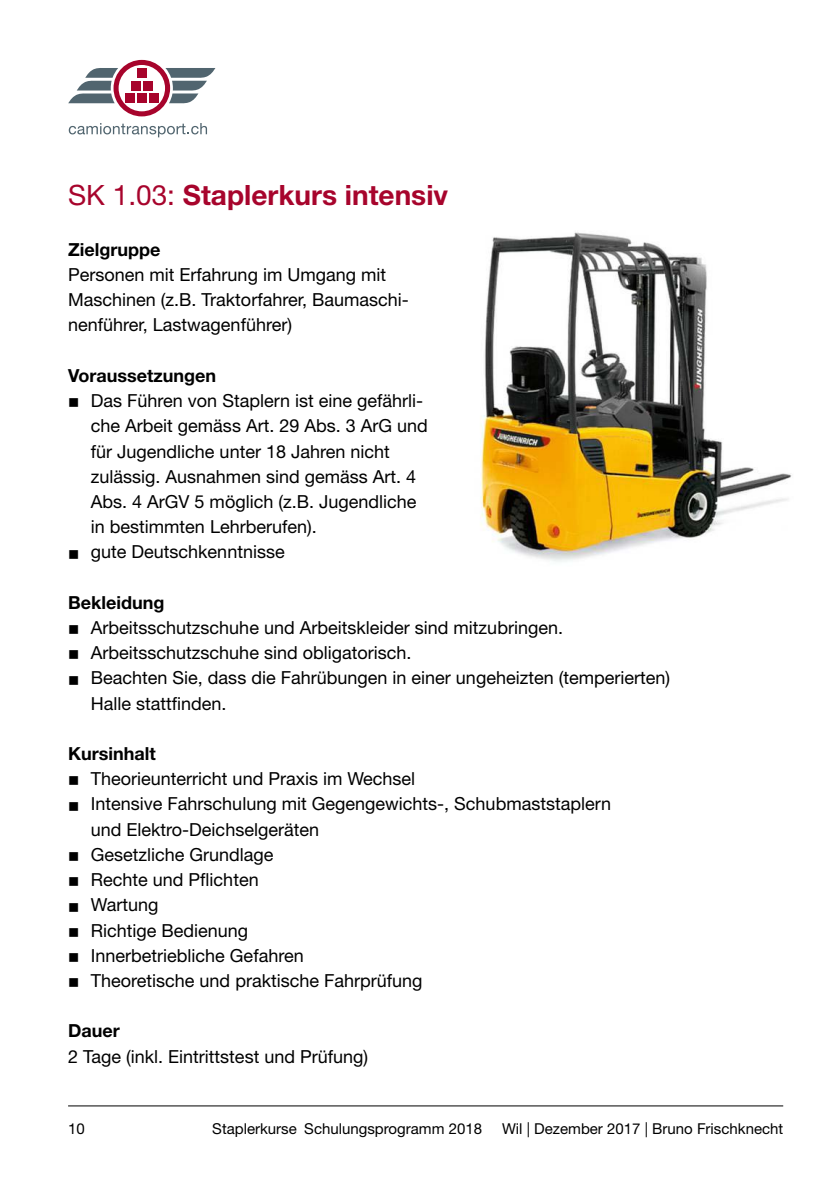
<style>
.page{position:relative;width:840px;height:1191px;background:#fff}
.page>*{position:absolute;margin:0;border:0;box-sizing:border-box;transform-origin:0 0}
.t1{font:700 28px "Helvetica Neue LT Std";color:#a7042c}
.t2{font:18px/25.2px "Helvetica Neue LT Std";color:#000}
.t3{font:700 18px "Helvetica Neue LT Std";color:#000}
.t4{font:15px "Helvetica Neue LT Std";color:#000}
.s1{font-weight:400}
</style>
<div class="page">
<hr style="left:68px;top:1105px;width:714px;height:1px;background:#000">
<svg style="left:68px;top:60px;width:147px;height:56px"></svg>
<div style="left:137px;top:68px;width:10px;height:10px;background:#a7042c"></div>
<div style="left:131px;top:81px;width:10px;height:9px;background:#a7042c"></div>
<div style="left:143px;top:81px;width:10px;height:9px;background:#a7042c"></div>
<div style="left:125px;top:93px;width:9px;height:10px;background:#a7042c"></div>
<div style="left:137px;top:93px;width:10px;height:10px;background:#a7042c"></div>
<div style="left:149px;top:93px;width:10px;height:10px;background:#a7042c"></div>
<svg style="left:69px;top:123px;width:138px;height:14px"></svg>
<img style="left:480px;top:232px;width:312px;height:330px">
<h1 class="t1" style="left:68px;top:178px;width:381px"><span class="s1">SK 1.03:</span> Staplerkurs intensiv</h1>
<p class="t3" style="left:68px;top:238px;width:94px">Zielgruppe</p>
<p class="t2" style="left:68px;top:262px;width:342px">Personen mit Erfahrung im Umgang mit<br>Maschinen (z.B. Traktorfahrer, Baumaschi&shy;nenführer, Lastwagenführer)</p>
<p class="t3" style="left:68px;top:364px;width:150px">Voraussetzungen</p>
<p class="t2" style="left:91px;top:388px;width:338px;text-indent:-23px">■ Das Führen von Staplern ist eine gefährli&shy;che Arbeit gemäss Art. 29 Abs. 3 ArG und für Jugendliche unter 18 Jahren nicht zulässig. Ausnahmen sind gemäss Art. 4<br>Abs. 4 ArGV 5 möglich (z.B. Jugendliche in bestimmten Lehrberufen).</p>
<p class="t2" style="left:68px;top:539px;width:218px">■ gute Deutschkenntnisse</p>
<p class="t3" style="left:68px;top:591px;width:98px">Bekleidung</p>
<p class="t2" style="left:68px;top:615px;width:496px">■ Arbeitsschutzschuhe und Arbeitskleider sind mitzubringen.</p>
<p class="t2" style="left:68px;top:640px;width:345px">■ Arbeitsschutzschuhe sind obligatorisch.</p>
<p class="t2" style="left:91px;top:665px;width:580px;text-indent:-23px">■ Beachten Sie, dass die Fahrübungen in einer ungeheizten (temperierten)<br>Halle stattfinden.</p>
<p class="t3" style="left:68px;top:742px;width:89px">Kursinhalt</p>
<p class="t2" style="left:68px;top:766px;width:348px">■ Theorieunterricht und Praxis im Wechsel</p>
<p class="t2" style="left:91px;top:791px;width:521px;text-indent:-23px">■ Intensive Fahrschulung mit Gegengewichts-, Schubmaststaplern und Elektro-Deichselgeräten</p>
<p class="t2" style="left:68px;top:841px;width:207px">■ Gesetzliche Grundlage</p>
<p class="t2" style="left:68px;top:867px;width:192px">■ Rechte und Pflichten</p>
<p class="t2" style="left:68px;top:892px;width:92px">■ Wartung</p>
<p class="t2" style="left:68px;top:917px;width:182px">■ Richtige Bedienung</p>
<p class="t2" style="left:68px;top:942px;width:237px">■ Innerbetriebliche Gefahren</p>
<p class="t2" style="left:68px;top:967px;width:356px">■ Theoretische und praktische Fahrprüfung</p>
<p class="t3" style="left:68px;top:1019px;width:53px">Dauer</p>
<p class="t2" style="left:68px;top:1043px;width:301px">2 Tage (inkl. Eintrittstest und Prüfung)</p>
<p class="t4" style="left:68px;top:1119px;width:18px">10</p>
<p class="t4" style="left:212px;top:1119px;width:271px">Staplerkurse Schulungsprogramm 2018</p>
<p class="t4" style="left:501px;top:1119px;width:282px">Wil | Dezember 2017 | Bruno Frischknecht</p>
</div>
